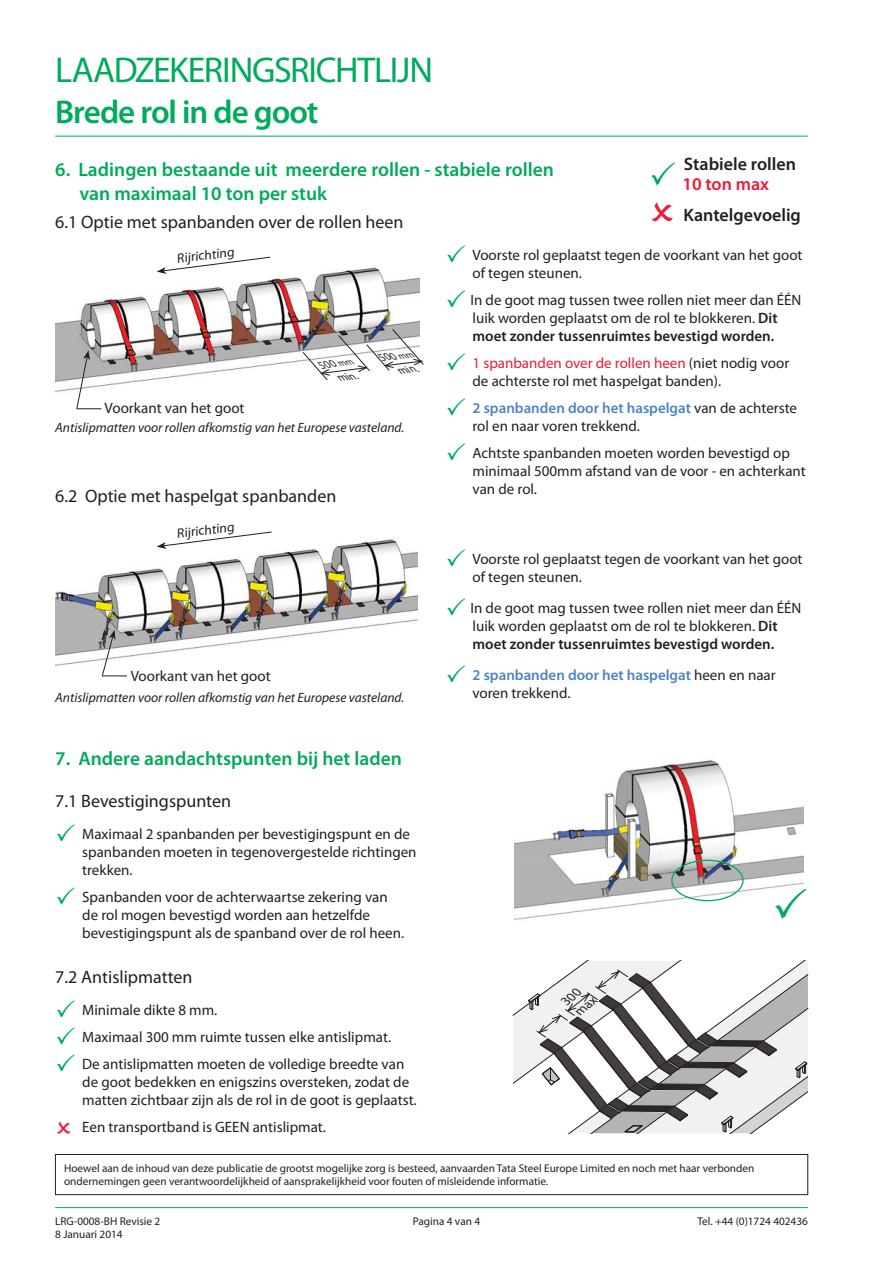
<style>
.page{position:relative;width:893px;height:1263px;background:#fff}
.page>*{position:absolute;margin:0;border:0;box-sizing:border-box;transform-origin:0 0}
.t1{font:36px "Myriad Pro";letter-spacing:-.03em;color:#00ab5b}
.t2{font:600 33px "Myriad Pro";letter-spacing:-.03em;color:#00ab5b}
.t3{font:600 19.5px/23.4px "Myriad Pro";color:#00ab5b}
.t4{font:18px "Myriad Pro";color:#231f20}
.t5{font:600 18px "Myriad Pro";color:#231f20}
.t6{font:600 18px "Myriad Pro";color:#ed1a3a}
.t7{font:15px/18px "Myriad Pro";color:#231f20}
.t8{font:600 15px/18px "Myriad Pro";color:#4e84c4}
.t9{font:italic 13.5px "Myriad Pro";color:#231f20}
.t10{font:13.5px "Myriad Pro";color:#231f20}
.t11{font:italic 13.35px/16px "Myriad Pro";color:#231f20}
.t12{font:11.25px/13.5px "Myriad Pro";color:#231f20}
.t13{font:italic 10.8px/15px "Myriad Pro";color:#231f20;text-align:right}
.s1{font-size:9px}
.s2{font-weight:600}
.s3{color:#ed1a3a}
.s4{font-weight:600;color:#4e84c4}
.s5{font-weight:400;color:#231f20}
</style>
<div class="page">
<hr style="left:55px;top:1207px;width:753px;height:1px;background:#00ab5b">
<hr style="left:55px;top:136px;width:753px;height:1px;background:#00ab5b">
<div style="left:55px;top:1154px;width:753px;height:41px;border:1px solid #231f20"></div>
<img style="left:55px;top:267px;width:364px;height:125px">
<img style="left:55px;top:539px;width:362px;height:127px">
<img style="left:515px;top:760px;width:288px;height:160px">
<div style="left:671px;top:860px;width:72px;height:41px;border:1px solid #00ab5b;border-radius:50%"></div>
<svg style="left:76px;top:350px;width:25px;height:59px"></svg>
<svg style="left:513px;top:961px;width:295px;height:172px"></svg>
<svg style="left:157px;top:531px;width:115px;height:18px"></svg>
<svg style="left:101px;top:630px;width:26px;height:47px"></svg>
<svg style="left:157px;top:256px;width:114px;height:18px"></svg>
<svg style="left:302px;top:329px;width:122px;height:52px"></svg>
<svg style="left:775px;top:888px;width:28px;height:31px"></svg>
<h1 class="t1" style="left:55px;top:57px;width:379px">LAADZEKERINGSRICHTLIJN</h1>
<h2 class="t2" style="left:55px;top:100px;width:265px">Brede rol in de goot</h2>
<h3 class="t3" style="left:79px;top:159px;width:476px;text-indent:-24px">6. Ladingen bestaande uit meerdere rollen - stabiele rollen van maximaal 10 ton per stuk</h3>
<p class="t4" style="left:55px;top:215px;width:350px">6.1 Optie met spanbanden over de rollen heen</p>
<p class="t5" style="left:684px;top:157px;width:114px">Stabiele rollen</p>
<p class="t6" style="left:682px;top:177px;width:88px">10 ton max</p>
<p class="t5" style="left:683px;top:208px;width:119px">Kantelgevoelig</p>
<p class="t10" style="left:176px;top:253px;width:59px;rotate:-7deg">Rijrichting</p>
<p class="t7" style="left:105px;top:400px;width:141px">Voorkant van het goot</p>
<p class="t13" style="left:320px;top:358px;width:38px;rotate:-7deg">500 <span class="s1">mm </span>min.</p>
<p class="t13" style="left:381px;top:351px;width:38px;rotate:-7deg">500 <span class="s1">mm </span>min.</p>
<p class="t9" style="left:55px;top:422px;width:351px">Antislipmatten voor rollen afkomstig van het Europese vasteland.</p>
<p class="t4" style="left:55px;top:489px;width:283px">6.2 Optie met haspelgat spanbanden</p>
<p class="t10" style="left:176px;top:528px;width:59px;rotate:-7deg">Rijrichting</p>
<p class="t7" style="left:131px;top:668px;width:141px">Voorkant van het goot</p>
<p class="t9" style="left:55px;top:692px;width:351px">Antislipmatten voor rollen afkomstig van het Europese vasteland.</p>
<h3 class="t3" style="left:55px;top:748px;width:348px">7. Andere aandachtspunten bij het laden</h3>
<p class="t4" style="left:55px;top:794px;width:177px">7.1 Bevestigingspunten</p>
<p class="t7" style="left:82px;top:826px;width:336px">Maximaal 2 spanbanden per bevestigingspunt en de spanbanden moeten in tegenovergestelde richtingen trekken.</p>
<p class="t7" style="left:82px;top:889px;width:323px">Spanbanden voor de achterwaartse zekering van de rol mogen bevestigd worden aan hetzelfde bevestigingspunt als de spanband over de rol heen.</p>
<p class="t4" style="left:55px;top:970px;width:139px">7.2 Antislipmatten</p>
<p class="t7" style="left:82px;top:997px;width:324px;line-height:27px">Minimale dikte 8 mm.<br>Maximaal 300 mm ruimte tussen elke antislipmat.<br>De antislipmatten moeten de volledige breedte van</p>
<p class="t7" style="left:82px;top:1074px;width:336px">de goot bedekken en enigszins oversteken, zodat de matten zichtbaar zijn als de rol in de goot is geplaatst.</p>
<p class="t7" style="left:82px;top:1119px;width:245px">Een transportband is GEEN antislipmat.</p>
<p class="t7" style="left:472px;top:247px;width:331px">Voorste rol geplaatst tegen de voorkant van het goot of tegen steunen.</p>
<p class="t7" style="left:470px;top:292px;width:333px">In de goot mag tussen twee rollen niet meer dan ÉÉN luik worden geplaatst om de rol te blokkeren. <span class="s2">Dit moet zonder tussenruimtes bevestigd worden.</span></p>
<p class="t7" style="left:472px;top:355px;width:318px"><span class="s3">1 spanbanden over de rollen heen</span> (niet nodig voor de achterste rol met haspelgat banden).</p>
<p class="t7" style="left:472px;top:400px;width:326px"><span class="s4">2 spanbanden door het haspelgat</span> van de achterste rol en naar voren trekkend.</p>
<p class="t7" style="left:472px;top:445px;width:335px">Achtste spanbanden moeten worden bevestigd op minimaal 500mm afstand van de voor - en achterkant van de rol.</p>
<p class="t7" style="left:472px;top:551px;width:331px">Voorste rol geplaatst tegen de voorkant van het goot of tegen steunen.</p>
<p class="t7" style="left:470px;top:600px;width:333px">In de goot mag tussen twee rollen niet meer dan ÉÉN luik worden geplaatst om de rol te blokkeren. <span class="s2">Dit moet zonder tussenruimtes bevestigd worden.</span></p>
<p class="t8" style="left:472px;top:667px;width:305px">2 spanbanden door het haspelgat <span class="s5">heen en naar voren trekkend.</span></p>
<p class="t11" style="left:560px;top:997px;width:29px;rotate:-39deg">300 max</p>
<p class="t12" style="left:64px;top:1162px;width:692px">Hoewel aan de inhoud van deze publicatie de grootst mogelijke zorg is besteed, aanvaarden Tata Steel Europe Limited en noch met haar verbonden ondernemingen geen verantwoordelijkheid of aansprakelijkheid voor fouten of misleidende informatie.</p>
<p class="t12" style="left:55px;top:1215px;width:107px">LRG-0008-BH Revisie 2</p>
<p class="t12" style="left:413px;top:1215px;width:69px">Pagina 4 van 4</p>
<p class="t12" style="left:55px;top:1228px;width:69px">8 Januari 2014</p>
<p class="t12" style="left:697px;top:1215px;width:112px">Tel. +44 (0)1724 402436</p>
</div>
